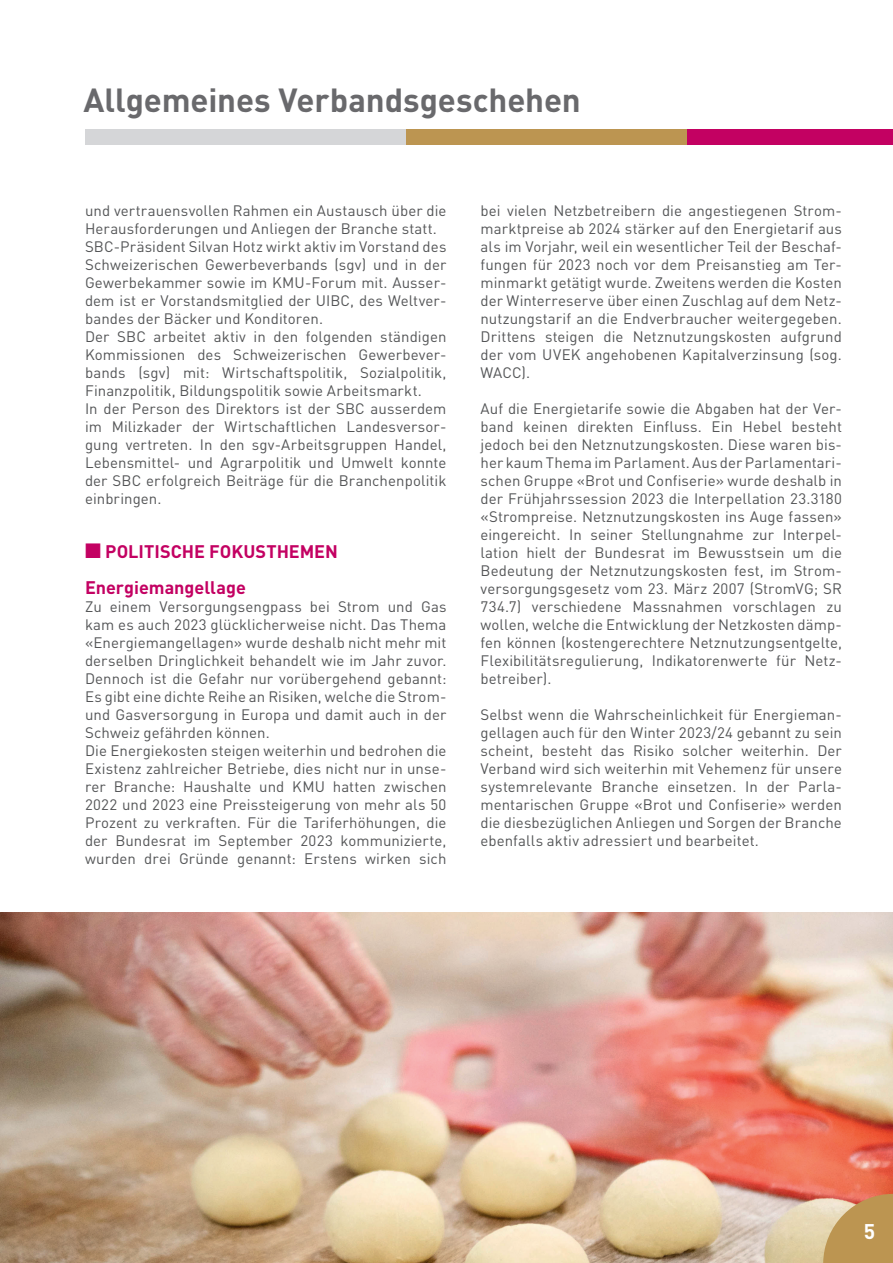
<style>
.page{position:relative;width:893px;height:1263px;background:#fff}
.page>*{position:absolute;margin:0;border:0;box-sizing:border-box;transform-origin:0 0}
.t1{font:700 33px "DINOT";letter-spacing:-.005em;color:#69696c}
.t2{font:700 21px "DINOT";color:#fff}
.t3{font:700 18px/36px "DINOT";color:#c30162}
.t4{font:15px/18px "DINOT";letter-spacing:.005em;color:#545557;text-align:justify}
</style>
<div class="page">
<div style="left:85px;top:129px;width:331px;height:16px;background:#d5d6d8"></div>
<div style="left:687px;top:129px;width:206px;height:16px;background:#c30162"></div>
<div style="left:406px;top:129px;width:281px;height:16px;background:#bc9551"></div>
<img style="left:0;top:912px;width:893px;height:351px">
<svg style="left:823px;top:1194px;width:70px;height:69px"></svg>
<h1 class="t1" style="left:84px;top:79px;width:499px">Allgemeines Verbandsgeschehen</h1>
<p class="t4" style="left:85px;top:201px;width:363px;text-align:left">und vertrauensvollen Rahmen ein Austausch über die Herausforderungen und Anliegen der Branche statt.<br>SBC-Präsident Silvan Hotz wirkt aktiv im Vorstand des Schweizerischen Gewerbeverbands (sgv) und in der Gewerbekammer sowie im KMU-Forum mit. Ausser&shy;dem ist er Vorstandsmitglied der UIBC, des Weltver&shy;bandes der Bäcker und Konditoren.<br>Der SBC arbeitet aktiv in den folgenden ständigen Kommissionen des Schweizerischen Gewerbever&shy;bands (sgv) mit: Wirtschaftspolitik, Sozialpolitik, Finanzpolitik, Bildungspolitik sowie Arbeitsmarkt.<br>In der Person des Direktors ist der SBC ausserdem im Milizkader der Wirtschaftlichen Landesversor&shy;gung vertreten. In den sgv-Arbeitsgruppen Handel, Lebensmittel- und Agrarpolitik und Umwelt konnte der SBC erfolgreich Beiträge für die Branchenpolitik einbringen.</p>
<p class="t3" style="left:85px;top:533px;width:254px">■ POLITISCHE FOKUSTHEMEN<br>Energiemangellage</p>
<p class="t4" style="left:85px;top:597px;width:363px;text-align:left">Zu einem Versorgungsengpass bei Strom und Gas kam es auch 2023 glücklicherweise nicht. Das Thema «Energiemangellagen» wurde deshalb nicht mehr mit derselben Dringlichkeit behandelt wie im Jahr zuvor.<br>Dennoch ist die Gefahr nur vorübergehend gebannt:<br>Es gibt eine dichte Reihe an Risiken, welche die Strom&shy;und Gasversorgung in Europa und damit auch in der Schweiz gefährden können.<br>Die Energiekosten steigen weiterhin und bedrohen die Existenz zahlreicher Betriebe, dies nicht nur in unse&shy;rer Branche: Haushalte und KMU hatten zwischen 2022 und 2023 eine Preissteigerung von mehr als 50<br>Prozent zu verkraften. Für die Tariferhöhungen, die der Bundesrat im September 2023 kommunizierte, wurden drei Gründe genannt: Erstens wirken sich</p>
<p class="t4" style="left:480px;top:201px;width:363px">bei vielen Netzbetreibern die angestiegenen Strom&shy;marktpreise ab 2024 stärker auf den Energietarif aus als im Vorjahr, weil ein wesentlicher Teil der Beschaf&shy;fungen für 2023 noch vor dem Preisanstieg am Ter&shy;minmarkt getätigt wurde. Zweitens werden die Kosten der Winterreserve über einen Zuschlag auf dem Netz&shy;nutzungstarif an die Endverbraucher weitergegeben.<br>Drittens steigen die Netznutzungskosten aufgrund der vom UVEK angehobenen Kapitalverzinsung (sog.<br>WACC).</p>
<p class="t4" style="left:480px;top:399px;width:363px">Auf die Energietarife sowie die Abgaben hat der Ver&shy;band keinen direkten Einfluss. Ein Hebel besteht jedoch bei den Netznutzungskosten. Diese waren bis&shy;her kaum Thema im Parlament. Aus der Parlamentari&shy;schen Gruppe «Brot und Confiserie» wurde deshalb in der Frühjahrssession 2023 die Interpellation 23.3180 «Strompreise. Netznutzungskosten ins Auge fassen» eingereicht. In seiner Stellungnahme zur Interpel&shy;lation hielt der Bundesrat im Bewusstsein um die Bedeutung der Netznutzungskosten fest, im Strom&shy;versorgungsgesetz vom 23. März 2007 (StromVG; SR 734.7) verschiedene Massnahmen vorschlagen zu wollen, welche die Entwicklung der Netzkosten dämp&shy;fen können (kostengerechtere Netznutzungsentgelte, Flexibilitätsregulierung, Indikatorenwerte für Netz&shy;betreiber).</p>
<p class="t4" style="left:480px;top:705px;width:363px">Selbst wenn die Wahrscheinlichkeit für Energieman&shy;gellagen auch für den Winter 2023/24 gebannt zu sein scheint, besteht das Risiko solcher weiterhin. Der Verband wird sich weiterhin mit Vehemenz für unsere systemrelevante Branche einsetzen. In der Parla&shy;mentarischen Gruppe «Brot und Confiserie» werden die diesbezüglichen Anliegen und Sorgen der Branche ebenfalls aktiv adressiert und bearbeitet.</p>
<h2 class="t2" style="left:864px;top:1217px;width:13px">5</h2>
</div>
